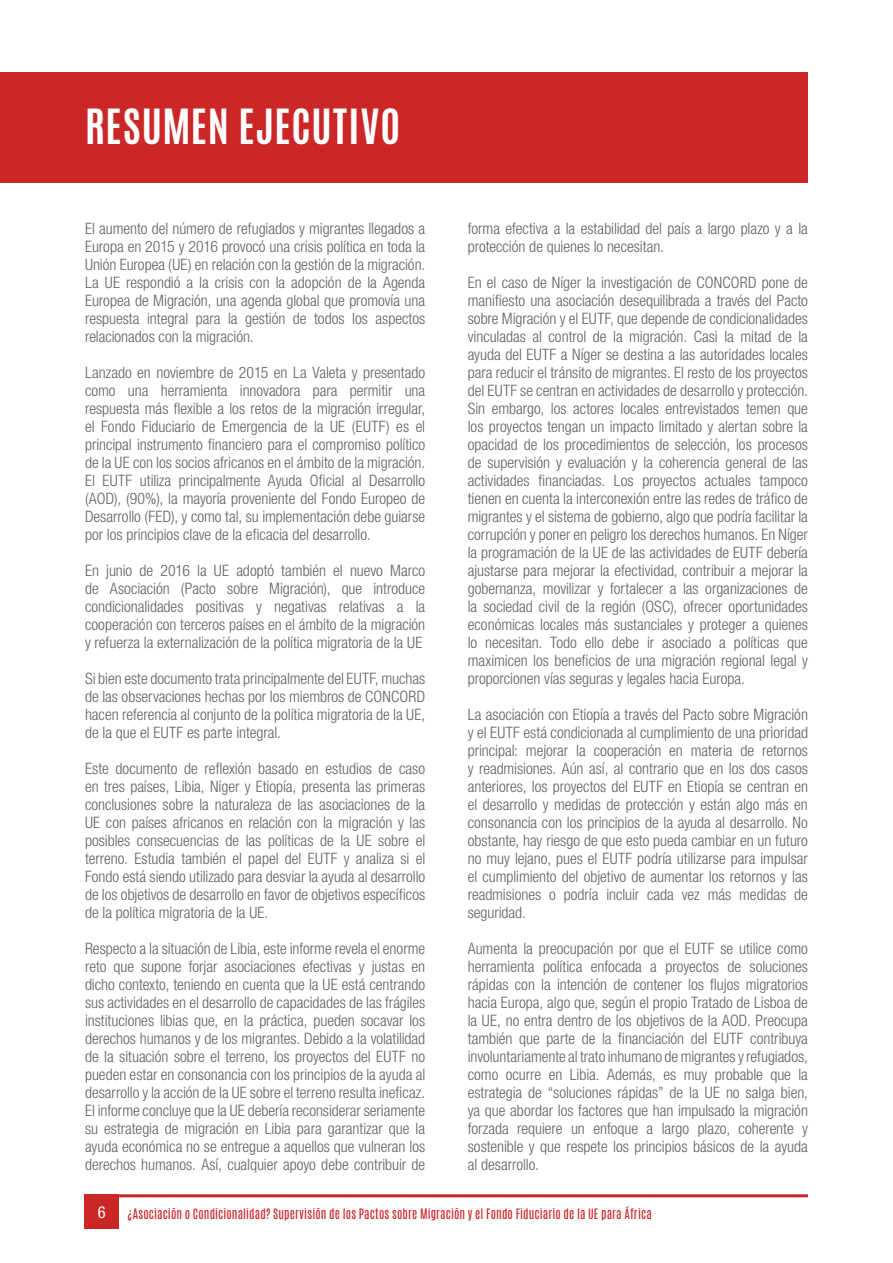
<style>
.page{position:relative;width:893px;height:1263px;background:#fff}
.page>*{position:absolute;margin:0;border:0;box-sizing:border-box;transform-origin:0 0}
.t1{font:700 40.5px "Antonio";letter-spacing:.02em;color:#fff}
.t2{font:condensed 16.5px "Helvetica Neue LT Pro";color:#fff}
.t3{font:300 condensed 15.75px/18px "Helvetica Neue LT Std";color:#626163;text-align:justify}
.t4{font:12px "Antonio";letter-spacing:.005em;color:#cc2727}
</style>
<div class="page">
<hr style="left:85px;top:1194px;width:723px;height:3px;background:#cc2727">
<div style="left:85px;top:1194px;width:34px;height:34px;background:#cc2727"></div>
<div style="left:0;top:72px;width:808px;height:111px;background:#cc2727"></div>
<h1 class="t1" style="left:85px;top:96px;width:317px">RESUMEN EJECUTIVO</h1>
<p class="t3" style="left:85px;top:219px;width:342px">El aumento del número de refugiados y migrantes llegados a Europa en 2015 y 2016 provocó una crisis política en toda la Unión Europea (UE) en relación con la gestión de la migración.<br>La UE respondió a la crisis con la adopción de la Agenda Europea de Migración, una agenda global que promovía una respuesta integral para la gestión de todos los aspectos relacionados con la migración.</p>
<p class="t3" style="left:85px;top:363px;width:342px">Lanzado en noviembre de 2015 en La Valeta y presentado como una herramienta innovadora para permitir una respuesta más flexible a los retos de la migración irregular, el Fondo Fiduciario de Emergencia de la UE (EUTF) es el principal instrumento financiero para el compromiso político de la UE con los socios africanos en el ámbito de la migración.<br>El EUTF utiliza principalmente Ayuda Oficial al Desarrollo (AOD), (90%), la mayoría proveniente del Fondo Europeo de Desarrollo (FED), y como tal, su implementación debe guiarse por los principios clave de la eficacia del desarrollo.</p>
<p class="t3" style="left:85px;top:561px;width:342px">En junio de 2016 la UE adoptó también el nuevo Marco de Asociación (Pacto sobre Migración), que introduce condicionalidades positivas y negativas relativas a la cooperación con terceros países en el ámbito de la migración y refuerza la externalización de la política migratoria de la UE</p>
<p class="t3" style="left:85px;top:669px;width:342px">Si bien este documento trata principalmente del EUTF, muchas de las observaciones hechas por los miembros de CONCORD hacen referencia al conjunto de la política migratoria de la UE, de la que el EUTF es parte integral.</p>
<p class="t3" style="left:85px;top:759px;width:342px">Este documento de reflexión basado en estudios de caso en tres países, Libia, Níger y Etiopía, presenta las primeras conclusiones sobre la naturaleza de las asociaciones de la UE con países africanos en relación con la migración y las posibles consecuencias de las políticas de la UE sobre el terreno. Estudia también el papel del EUTF y analiza si el Fondo está siendo utilizado para desviar la ayuda al desarrollo de los objetivos de desarrollo en favor de objetivos específicos de la política migratoria de la UE.</p>
<p class="t3" style="left:85px;top:939px;width:342px">Respecto a la situación de Libia, este informe revela el enorme reto que supone forjar asociaciones efectivas y justas en dicho contexto, teniendo en cuenta que la UE está centrando sus actividades en el desarrollo de capacidades de las frágiles instituciones libias que, en la práctica, pueden socavar los derechos humanos y de los migrantes. Debido a la volatilidad de la situación sobre el terreno, los proyectos del EUTF no pueden estar en consonancia con los principios de la ayuda al desarrollo y la acción de la UE sobre el terreno resulta ineficaz.<br>El informe concluye que la UE debería reconsiderar seriamente su estrategia de migración en Libia para garantizar que la ayuda económica no se entregue a aquellos que vulneran los derechos humanos. Así, cualquier apoyo debe contribuir de</p>
<p class="t3" style="left:468px;top:219px;width:342px">forma efectiva a la estabilidad del país a largo plazo y a la protección de quienes lo necesitan.</p>
<p class="t3" style="left:468px;top:273px;width:342px">En el caso de Níger la investigación de CONCORD pone de manifiesto una asociación desequilibrada a través del Pacto sobre Migración y el EUTF, que depende de condicionalidades vinculadas al control de la migración. Casi la mitad de la ayuda del EUTF a Níger se destina a las autoridades locales para reducir el tránsito de migrantes. El resto de los proyectos del EUTF se centran en actividades de desarrollo y protección.<br>Sin embargo, los actores locales entrevistados temen que los proyectos tengan un impacto limitado y alertan sobre la opacidad de los procedimientos de selección, los procesos de supervisión y evaluación y la coherencia general de las actividades financiadas. Los proyectos actuales tampoco tienen en cuenta la interconexión entre las redes de tráfico de migrantes y el sistema de gobierno, algo que podría facilitar la corrupción y poner en peligro los derechos humanos. En Níger la programación de la UE de las actividades de EUTF debería ajustarse para mejorar la efectividad, contribuir a mejorar la gobernanza, movilizar y fortalecer a las organizaciones de la sociedad civil de la región (OSC), ofrecer oportunidades económicas locales más sustanciales y proteger a quienes lo necesitan. Todo ello debe ir asociado a políticas que maximicen los beneficios de una migración regional legal y proporcionen vías seguras y legales hacia Europa.</p>
<p class="t3" style="left:468px;top:705px;width:342px">La asociación con Etiopía a través del Pacto sobre Migración y el EUTF está condicionada al cumplimiento de una prioridad principal: mejorar la cooperación en materia de retornos y readmisiones. Aún así, al contrario que en los dos casos anteriores, los proyectos del EUTF en Etiopía se centran en el desarrollo y medidas de protección y están algo más en consonancia con los principios de la ayuda al desarrollo. No obstante, hay riesgo de que esto pueda cambiar en un futuro no muy lejano, pues el EUTF podría utilizarse para impulsar el cumplimiento del objetivo de aumentar los retornos y las readmisiones o podría incluir cada vez más medidas de seguridad.</p>
<p class="t3" style="left:468px;top:940px;width:342px">Aumenta la preocupación por que el EUTF se utilice como herramienta política enfocada a proyectos de soluciones rápidas con la intención de contener los flujos migratorios hacia Europa, algo que, según el propio Tratado de Lisboa de la UE, no entra dentro de los objetivos de la AOD. Preocupa también que parte de la financiación del EUTF contribuya involuntariamente al trato inhumano de migrantes y refugiados, como ocurre en Libia. Además, es muy probable que la estrategia de “soluciones rápidas” de la UE no salga bien, ya que abordar los factores que han impulsado la migración forzada requiere un enfoque a largo plazo, coherente y sostenible y que respete los principios básicos de la ayuda al desarrollo.</p>
<p class="t2" style="left:98px;top:1202px;width:9px">6</p>
<p class="t4" style="left:127px;top:1205px;width:527px">¿Asociación o Condicionalidad? Supervisión de los Pactos sobre Migración y el Fondo Fiduciario de la UE para África</p>
</div>
